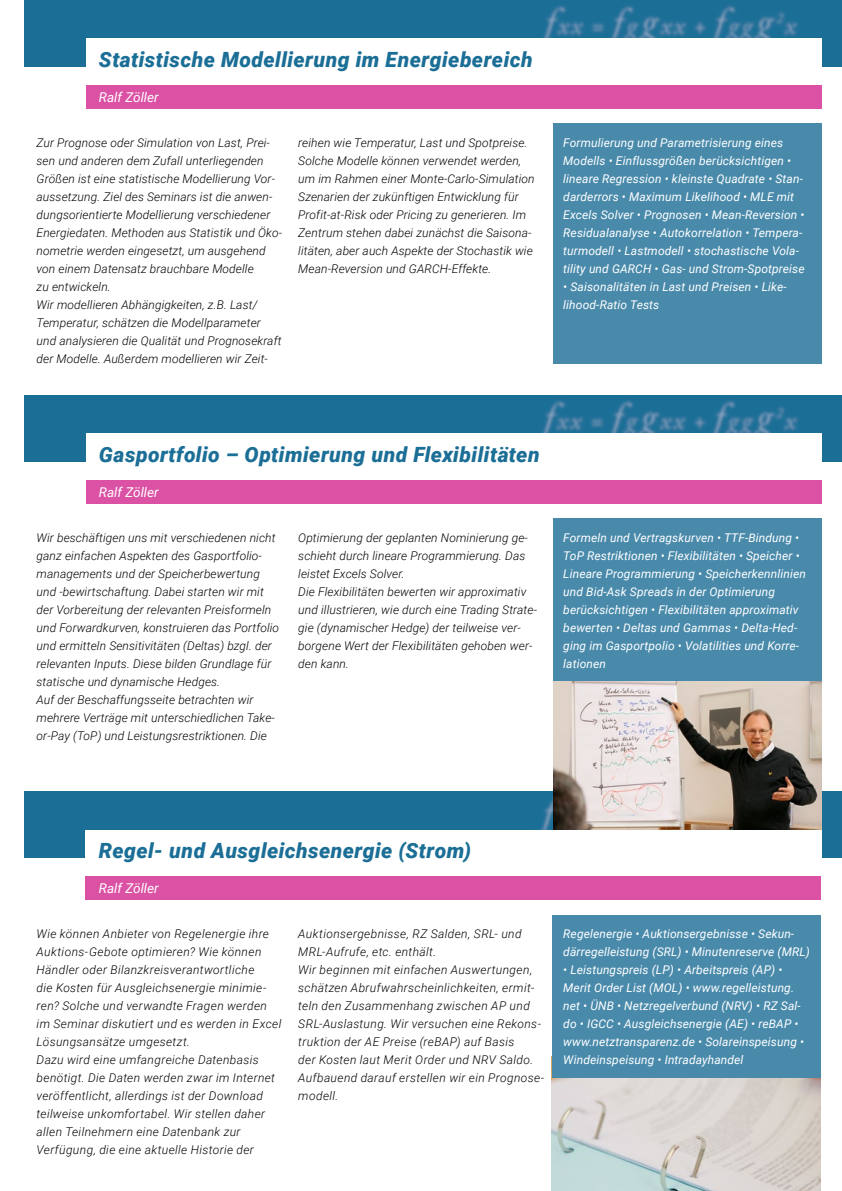
<style>
.page{position:relative;width:842px;height:1191px;background:#fff}
.page>*{position:absolute;margin:0;border:0;box-sizing:border-box;transform-origin:0 0}
.t1{font:italic 900 21px "Roboto";letter-spacing:.02em;color:#1b6e96}
.t2{font:italic 13.5px "Roboto";color:#fff}
.t3{font:italic 300 12px/18px "Roboto";letter-spacing:.01em;color:#000}
.t4{font:italic 12px/18px "Roboto";letter-spacing:.01em;color:#fff}
.t5{font:italic 300 12px/18px "Roboto";letter-spacing:.03em;color:#000}
</style>
<div class="page">
<div style="left:25px;top:0;width:817px;height:67px;background:#1b6e96"></div>
<img style="left:543px;top:5px;width:255px;height:33px">
<div style="left:87px;top:38px;width:735px;height:43px;background:#fff"></div>
<div style="left:87px;top:85px;width:735px;height:23px;background:#db51a4"></div>
<div style="left:24px;top:395px;width:818px;height:67px;background:#1b6e96"></div>
<img style="left:542px;top:400px;width:256px;height:33px">
<div style="left:86px;top:433px;width:736px;height:43px;background:#fff"></div>
<div style="left:86px;top:480px;width:736px;height:24px;background:#db51a4"></div>
<div style="left:24px;top:791px;width:818px;height:66px;background:#1b6e96"></div>
<img style="left:541px;top:799px;width:12px;height:30px">
<div style="left:85px;top:829px;width:737px;height:43px;background:#fff"></div>
<div style="left:85px;top:876px;width:735px;height:24px;background:#db51a4"></div>
<img style="left:552px;top:1077px;width:268px;height:114px">
<img style="left:553px;top:681px;width:269px;height:148px">
<div style="left:553px;top:124px;width:269px;height:240px;background:#498aab"></div>
<div style="left:553px;top:519px;width:269px;height:162px;background:#498aab"></div>
<div style="left:552px;top:915px;width:268px;height:162px;background:#498aab"></div>
<h1 class="t1" style="left:99px;top:44px;width:435px">Statistische Modellierung im Energiebereich</h1>
<p class="t2" style="left:99px;top:88px;width:61px">Ralf Zöller</p>
<p class="t3" style="left:37px;top:133px;width:247px">Zur Prognose oder Simulation von Last, Prei&shy;sen und anderen dem Zufall unterliegenden Größen ist eine statistische Modellierung Vor&shy;aussetzung. Ziel des Seminars ist die anwen&shy;dungsorientierte Modellierung verschiedener Energiedaten. Methoden aus Statistik und Öko&shy;nometrie werden eingesetzt, um ausgehend von einem Datensatz brauchbare Modelle<br>zu entwickeln.<br>Wir modellieren Abhängigkeiten, z.B. Last/ Temperatur, schätzen die Modellparameter und analysieren die Qualität und Prognosekraft der Modelle. Außerdem modellieren wir Zeit-</p>
<p class="t3" style="left:298px;top:133px;width:238px">reihen wie Temperatur, Last und Spotpreise.<br>Solche Modelle können verwendet werden, um im Rahmen einer Monte-Carlo-Simulation Szenarien der zukünftigen Entwicklung für Profit-at-Risk oder Pricing zu generieren. Im Zentrum stehen dabei zunächst die Saisona&shy;litäten, aber auch Aspekte der Stochastik wie Mean-Reversion und GARCH-Effekte.</p>
<p class="t4" style="left:563px;top:133px;width:243px">Formulierung und Parametrisierung eines Modells • Einflussgrößen berücksichtigen • lineare Regression • kleinste Quadrate • Stan&shy;darderrors • Maximum Likelihood • MLE mit Excels Solver • Prognosen • Mean-Reversion • Residualanalyse • Autokorrelation • Tempera&shy;turmodell • Lastmodell • stochastische Vola&shy;tility und GARCH • Gas- und Strom-Spotpreise</p>
<p class="t4" style="left:563px;top:277px;width:225px">• Saisonalitäten in Last und Preisen • Like&shy;lihood-Ratio Tests</p>
<h1 class="t1" style="left:99px;top:439px;width:442px">Gasportfolio – Optimierung und Flexibilitäten</h1>
<p class="t2" style="left:99px;top:483px;width:61px">Ralf Zöller</p>
<p class="t3" style="left:37px;top:528px;width:244px">Wir beschäftigen uns mit verschiedenen nicht ganz einfachen Aspekten des Gasportfolio&shy;managements und der Speicherbewertung und -bewirtschaftung. Dabei starten wir mit der Vorbereitung der relevanten Preisformeln und Forwardkurven, konstruieren das Portfolio und ermitteln Sensitivitäten (Deltas) bzgl. der relevanten Inputs. Diese bilden Grundlage für statische und dynamische Hedges.<br>Auf der Beschaffungsseite betrachten wir mehrere Verträge mit unterschiedlichen Take&shy;or-Pay (ToP) und Leistungsrestriktionen. Die</p>
<p class="t3" style="left:298px;top:528px;width:240px">Optimierung der geplanten Nominierung ge&shy;schieht durch lineare Programmierung. Das leistet Excels Solver.<br>Die Flexibilitäten bewerten wir approximativ und illustrieren, wie durch eine Trading Strate&shy;gie (dynamischer Hedge) der teilweise ver&shy;borgene Wert der Flexibilitäten gehoben wer&shy;den kann.</p>
<p class="t4" style="left:563px;top:528px;width:244px">Formeln und Vertragskurven • TTF-Bindung • ToP Restriktionen • Flexibilitäten • Speicher • Lineare Programmierung • Speicherkennlinien und Bid-Ask Spreads in der Optimierung berücksichtigen • Flexibilitäten approximativ bewerten • Deltas und Gammas • Delta-Hed&shy;ging im Gasportpolio • Volatilities und Korre&shy;lationen</p>
<h1 class="t1" style="left:99px;top:835px;width:374px">Regel- und Ausgleichsenergie (Strom)</h1>
<p class="t2" style="left:99px;top:878px;width:61px">Ralf Zöller</p>
<p class="t5" style="left:37px;top:924px;width:246px">Wie können Anbieter von Regelenergie ihre Auktions-Gebote optimieren? Wie können Händler oder Bilanzkreisverantwortliche<br>die Kosten für Ausgleichsenergie minimie&shy;ren? Solche und verwandte Fragen werden im Seminar diskutiert und es werden in Excel Lösungsansätze umgesetzt.<br>Dazu wird eine umfangreiche Datenbasis benötigt. Die Daten werden zwar im Internet veröffentlicht, allerdings ist der Download teilweise unkomfortabel. Wir stellen daher allen Teilnehmern eine Datenbank zur Verfügung, die eine aktuelle Historie der</p>
<p class="t5" style="left:298px;top:924px;width:248px">Auktionsergebnisse, RZ Salden, SRL- und MRL-Aufrufe, etc. enthält.<br>Wir beginnen mit einfachen Auswertungen, schätzen Abrufwahrscheinlichkeiten, ermit&shy;teln den Zusammenhang zwischen AP und SRL-Auslastung. Wir versuchen eine Rekons&shy;truktion der AE Preise (reBAP) auf Basis<br>der Kosten laut Merit Order und NRV Saldo.<br>Aufbauend darauf erstellen wir ein Prognose&shy;modell.</p>
<p class="t4" style="left:563px;top:924px;width:248px">Regelenergie • Auktionsergebnisse • Sekun&shy;därregelleistung (SRL) • Minutenreserve (MRL)</p>
<p class="t4" style="left:563px;top:960px;width:242px">• Leistungspreis (LP) • Arbeitspreis (AP) • Merit Order List (MOL) • www.regelleistung. net • ÜNB • Netzregelverbund (NRV) • RZ Sal&shy;do • IGCC • Ausgleichsenergie (AE) • reBAP • www.netztransparenz.de • Solareinspeisung • Windeinspeisung • Intradayhandel</p>
</div>
